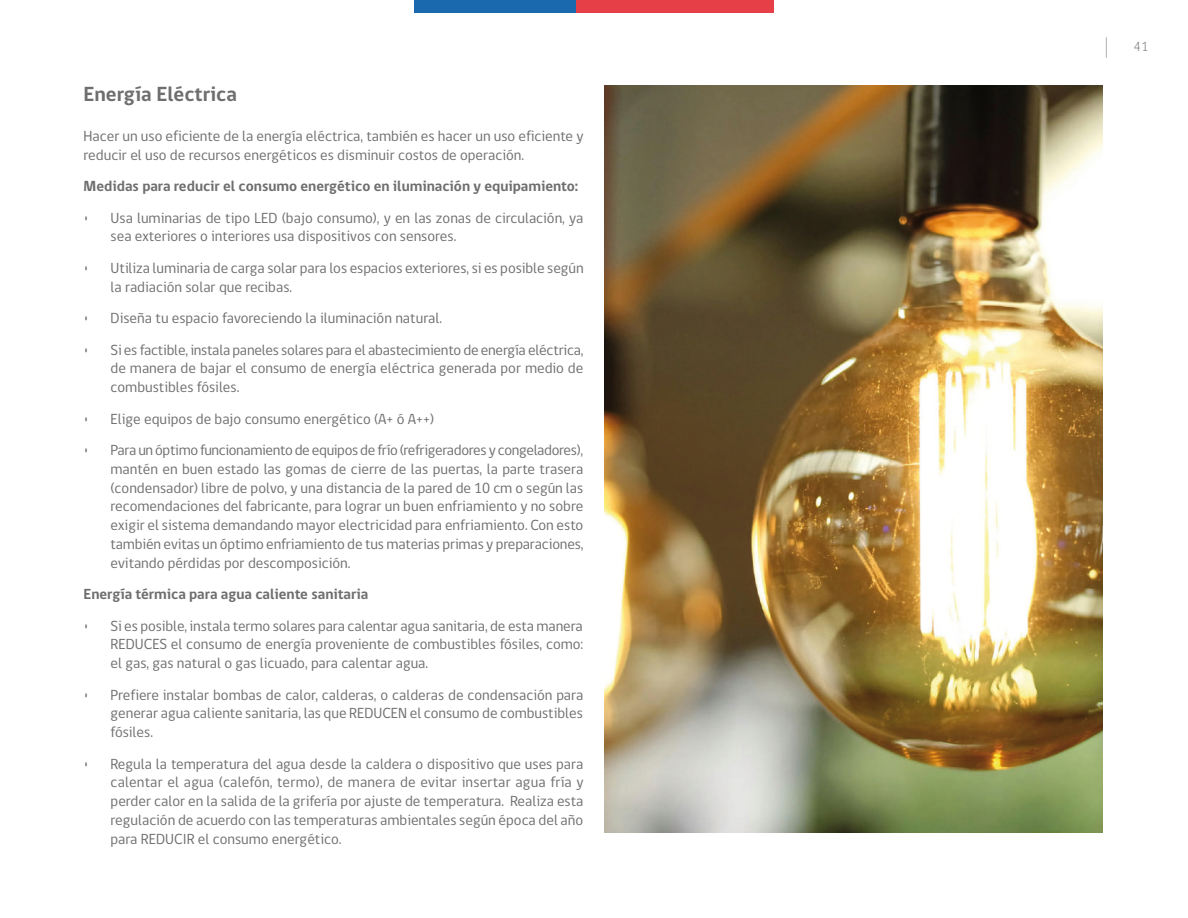
<style>
.page{position:relative;width:1188px;height:918px;background:#fff}
.page>*{position:absolute;margin:0;border:0;box-sizing:border-box;transform-origin:0 0}
.t1{font:700 21px "gob CL";color:#6d6e6d}
.t2{font:15px/18.8px "gob CL";color:#6d6e6d;text-align:justify}
.t3{font:700 15px "gob CL";color:#6d6e6d}
.t4{font:300 13.5px "gob CL";color:#6d6e6d}
</style>
<div class="page">
<svg style="left:1106px;top:37px;width:1px;height:20px"></svg>
<div style="left:414px;top:0;width:162px;height:13px;background:#1a69ae"></div>
<div style="left:576px;top:0;width:198px;height:13px;background:#e63f47"></div>
<img style="left:605px;top:86px;width:498px;height:747px">
<h1 class="t1" style="left:84px;top:79px;width:155px">Energía Eléctrica</h1>
<p class="t2" style="left:84px;top:127px;width:501px">Hacer un uso eficiente de la energía eléctrica, también es hacer un uso eficiente y reducir el uso de recursos energéticos es disminuir costos de operación.</p>
<p class="t3" style="left:84px;top:176px;width:496px">Medidas para reducir el consumo energético en iluminación y equipamiento:</p>
<p class="t2" style="left:111px;top:209px;width:474px;text-indent:-27px">• Usa luminarias de tipo LED (bajo consumo), y en las zonas de circulación, ya sea exteriores o interiores usa dispositivos con sensores.</p>
<p class="t2" style="left:111px;top:259px;width:475px;text-indent:-27px">• Utiliza luminaria de carga solar para los espacios exteriores, si es posible según la radiación solar que recibas.</p>
<p class="t2" style="left:84px;top:309px;width:360px">• Diseña tu espacio favoreciendo la iluminación natural.</p>
<p class="t2" style="left:111px;top:341px;width:474px;text-indent:-27px">• Si es factible, instala paneles solares para el abastecimiento de energía eléctrica, de manera de bajar el consumo de energía eléctrica generada por medio de combustibles fósiles.</p>
<p class="t2" style="left:84px;top:410px;width:352px">• Elige equipos de bajo consumo energético (A+ ó A++)</p>
<p class="t2" style="left:111px;top:441px;width:475px;text-indent:-27px">• Para un óptimo funcionamiento de equipos de frío (refrigeradores y congeladores), mantén en buen estado las gomas de cierre de las puertas, la parte trasera (condensador) libre de polvo, y una distancia de la pared de 10 cm o según las recomendaciones del fabricante, para lograr un buen enfriamiento y no sobre exigir el sistema demandando mayor electricidad para enfriamiento. Con esto también evitas un óptimo enfriamiento de tus materias primas y preparaciones, evitando pérdidas por descomposición.</p>
<p class="t3" style="left:84px;top:584px;width:286px">Energía térmica para agua caliente sanitaria</p>
<p class="t2" style="left:111px;top:617px;width:474px;text-indent:-27px">• Si es posible, instala termo solares para calentar agua sanitaria, de esta manera REDUCES el consumo de energía proveniente de combustibles fósiles, como: el gas, gas natural o gas licuado, para calentar agua.</p>
<p class="t2" style="left:111px;top:686px;width:474px;text-indent:-27px">• Prefiere instalar bombas de calor, calderas, o calderas de condensación para generar agua caliente sanitaria, las que REDUCEN el consumo de combustibles fósiles.</p>
<p class="t2" style="left:111px;top:755px;width:475px;text-indent:-27px">• Regula la temperatura del agua desde la caldera o dispositivo que uses para calentar el agua (calefón, termo), de manera de evitar insertar agua fría y perder calor en la salida de la grifería por ajuste de temperatura. Realiza esta regulación de acuerdo con las temperaturas ambientales según época del año para REDUCIR el consumo energético.</p>
<p class="t4" style="left:1134px;top:37px;width:16px">41</p>
</div>
